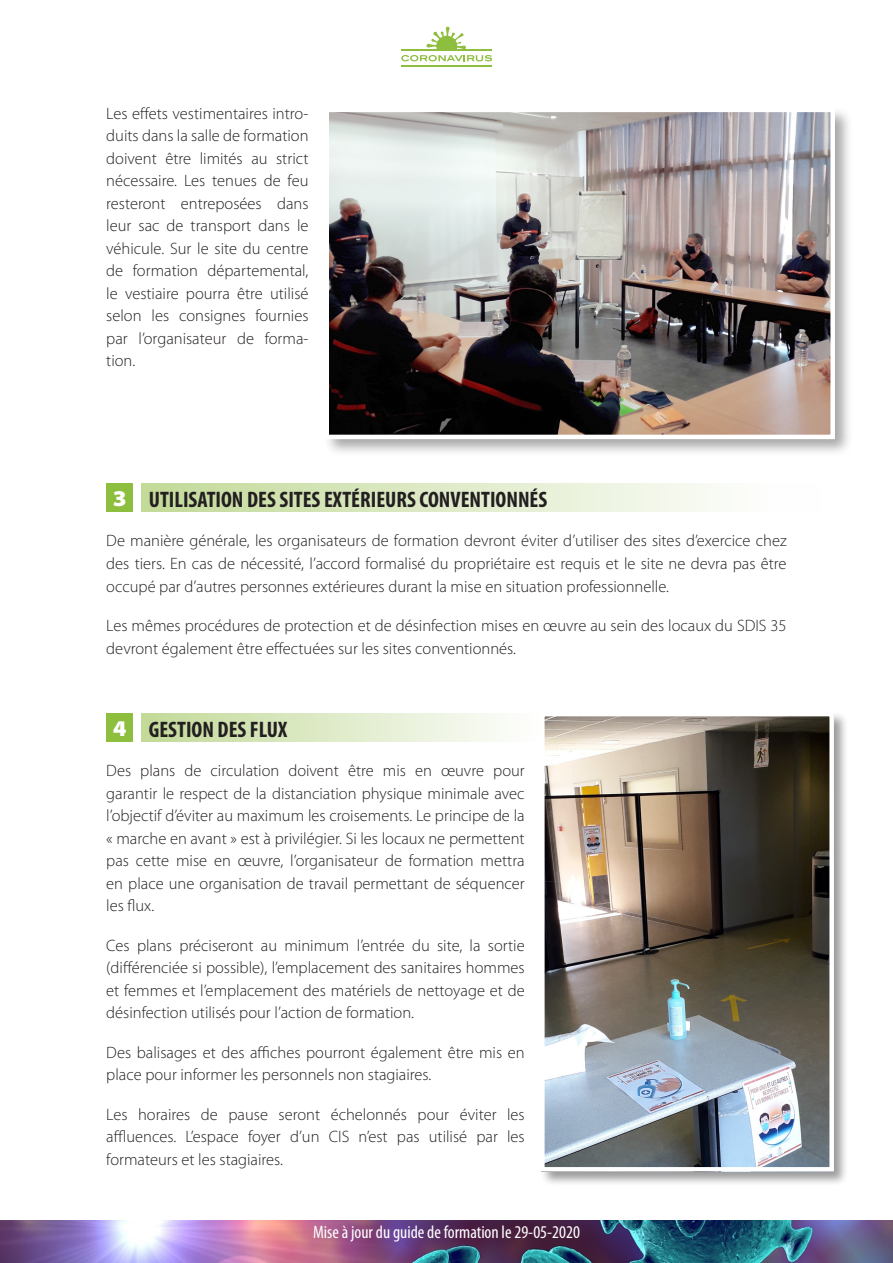
<style>
.page{position:relative;width:893px;height:1263px;background:#fff}
.page>*{position:absolute;margin:0;border:0;box-sizing:border-box;transform-origin:0 0}
.t1{font:700 condensed 22.5px "Myriad Pro";color:#231f20}
.t2{font:900 semi-expanded 22.5px "Myriad Pro";color:#fff}
.t3{font:condensed 18px "Myriad Pro";color:#fff}
.t4{font:300 16.5px/22.5px "Myriad Pro";color:#231f20;text-align:justify}
</style>
<div class="page">
<div style="left:540px;top:711px;width:309px;height:475px;background:#231f20;opacity:.45"></div>
<div style="left:141px;top:483px;width:680px;height:29px;background:linear-gradient(to right,#c2d998,#fff)"></div>
<div style="left:141px;top:713px;width:425px;height:29px;background:linear-gradient(to right,#c2d998,#fff)"></div>
<div style="left:106px;top:483px;width:27px;height:29px;background:#8dbe3e"></div>
<div style="left:106px;top:713px;width:27px;height:29px;background:#8dbe3e"></div>
<hr style="left:401px;top:65px;width:91px;height:1px;background:#8dbe3e">
<svg style="left:401px;top:27px;width:91px;height:34px"></svg>
<div style="left:323px;top:107px;width:530px;height:349px;background:#231f20;opacity:.4"></div>
<img style="left:323px;top:107px;width:514px;height:334px">
<img style="left:538px;top:711px;width:298px;height:463px">
<img style="left:0;top:1220px;width:893px;height:43px">
<p class="t4" style="left:106px;top:102px;width:204px">Les effets vestimentaires intro&shy;duits dans la salle de formation doivent être limités au strict nécessaire. Les tenues de feu resteront entreposées dans leur sac de transport dans le véhicule. Sur le site du centre de formation départemental, le vestiaire pourra être utilisé selon les consignes fournies par l’organisateur de forma&shy;tion.</p>
<p class="t1" style="left:149px;top:485px;width:400px">UTILISATION DES SITES EXTÉRIEURS CONVENTIONNÉS</p>
<p class="t4" style="left:106px;top:530px;width:682px">De manière générale, les organisateurs de formation devront éviter d’utiliser des sites d’exercice chez des tiers. En cas de nécessité, l’accord formalisé du propriétaire est requis et le site ne devra pas être occupé par d’autres personnes extérieures durant la mise en situation professionnelle.</p>
<p class="t4" style="left:106px;top:614px;width:682px">Les mêmes procédures de protection et de désinfection mises en œuvre au sein des locaux du SDIS 35 devront également être effectuées sur les sites conventionnés.</p>
<p class="t2" style="left:113px;top:483px;width:15px">3</p>
<p class="t2" style="left:113px;top:713px;width:15px">4</p>
<p class="t1" style="left:149px;top:715px;width:140px">GESTION DES FLUX</p>
<p class="t4" style="left:106px;top:759px;width:420px">Des plans de circulation doivent être mis en œuvre pour garantir le respect de la distanciation physique minimale avec l’objectif d’éviter au maximum les croisements. Le principe de la « marche en avant » est à privilégier. Si les locaux ne permettent pas cette mise en œuvre, l’organisateur de formation mettra en place une organisation de travail permettant de séquencer les flux.</p>
<p class="t4" style="left:106px;top:934px;width:420px">Ces plans préciseront au minimum l’entrée du site, la sortie (différenciée si possible), l’emplacement des sanitaires hommes et femmes et l’emplacement des matériels de nettoyage et de désinfection utilisés pour l’action de formation.</p>
<p class="t4" style="left:106px;top:1041px;width:420px">Des balisages et des affiches pourront également être mis en place pour informer les personnels non stagiaires.</p>
<p class="t4" style="left:106px;top:1103px;width:420px">Les horaires de pause seront échelonnés pour éviter les affluences. L’espace foyer d’un CIS n’est pas utilisé par les formateurs et les stagiaires.</p>
<p class="t3" style="left:313px;top:1221px;width:268px">Mise à jour du guide de formation le 29-05-2020</p>
</div>
